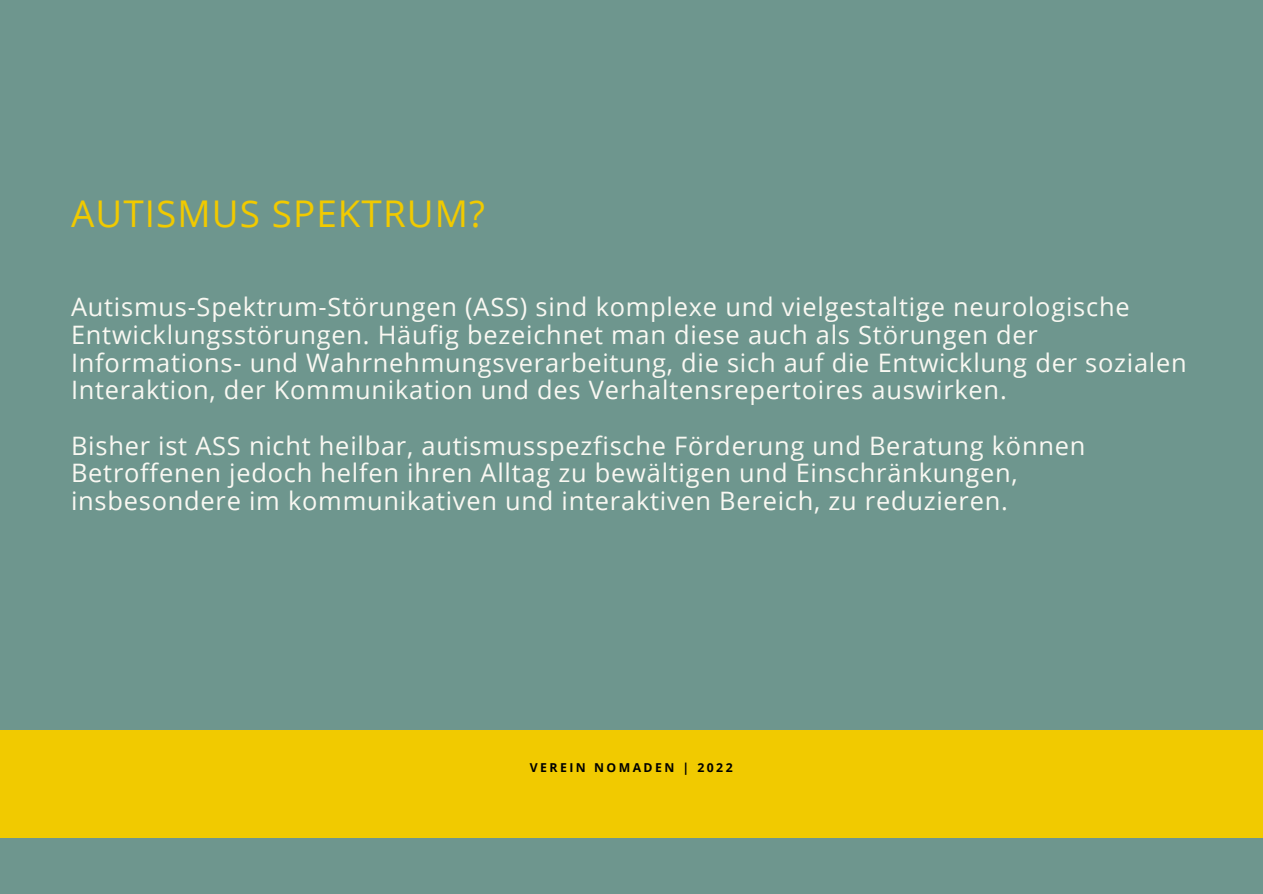
<style>
.page{position:relative;width:1263px;height:894px;background:#fff}
.page>*{position:absolute;margin:0;border:0;box-sizing:border-box;transform-origin:0 0}
.t1{font:36.75px "Open Sans";letter-spacing:.03em;color:#f1ca00}
.t2{font:25.35px/27.6px "Open Sans";letter-spacing:.03em;color:#f9f8f2}
.t3{font:700 12.3px "Open Sans";letter-spacing:.2em;color:#000}
</style>
<div class="page">
<div style="left:0;top:0;width:1263px;height:893px;background:#6e968e"></div>
<div style="left:0;top:730px;width:1263px;height:107px;background:#f1ca00"></div>
<h1 class="t1" style="left:71px;top:188px;width:415px">AUTISMUS SPEKTRUM?</h1>
<p class="t2" style="left:71px;top:293px;width:1117px">Autismus-Spektrum-Störungen (ASS) sind komplexe und vielgestaltige neurologische Entwicklungsstörungen. Häufig bezeichnet man diese auch als Störungen der Informations- und Wahrnehmungsverarbeitung, die sich auf die Entwicklung der sozialen Interaktion, der Kommunikation und des Verhaltensrepertoires auswirken.</p>
<p class="t2" style="left:71px;top:431px;width:1016px">Bisher ist ASS nicht heilbar, autismusspezfische Förderung und Beratung können<br>Betroffenen jedoch helfen ihren Alltag zu bewältigen und Einschränkungen, insbesondere im kommunikativen und interaktiven Bereich, zu reduzieren.</p>
<p class="t3" style="left:530px;top:758px;width:204px">VEREIN NOMADEN | 2022</p>
</div>
